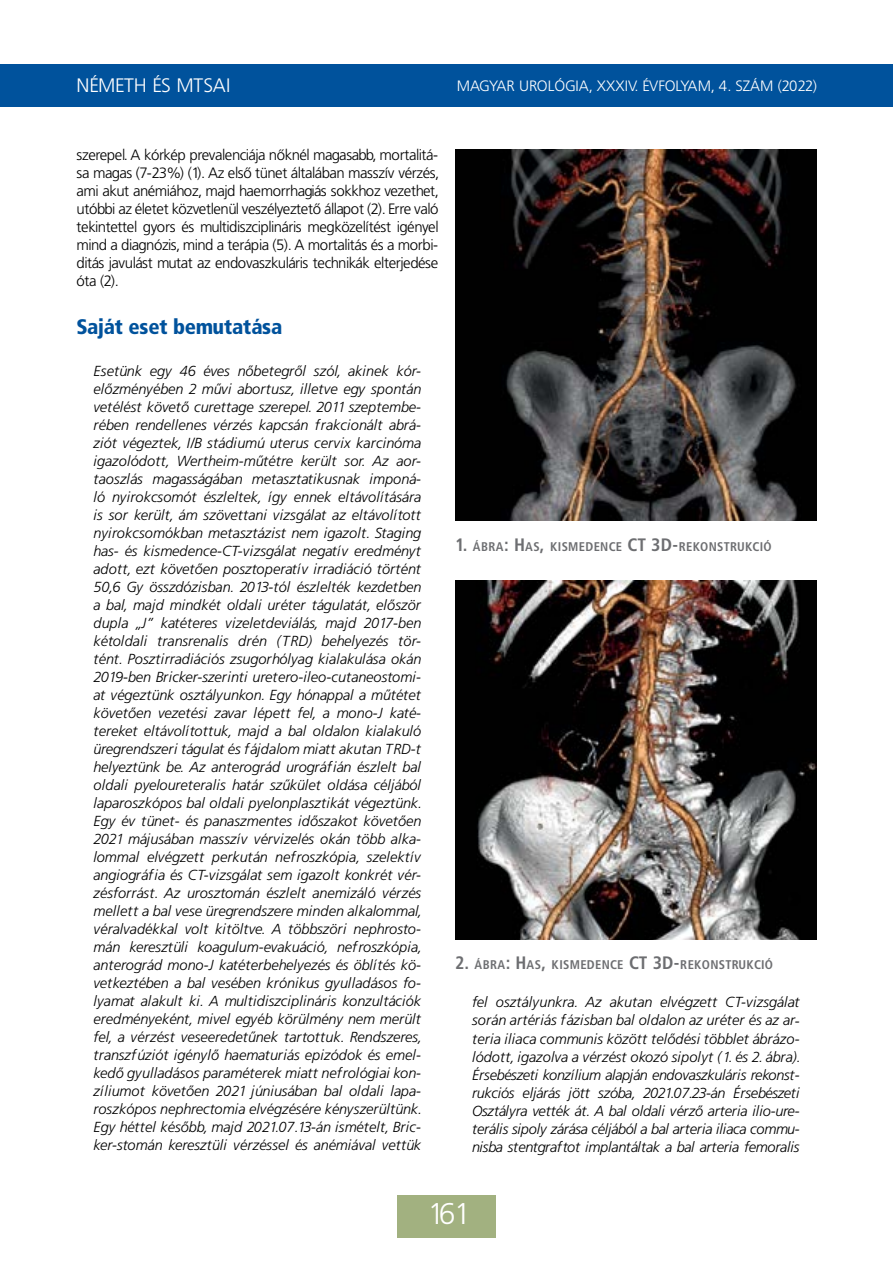
<style>
.page{position:relative;width:893px;height:1263px;background:#fff}
.page>*{position:absolute;margin:0;border:0;box-sizing:border-box;transform-origin:0 0}
.t1{font:30px "Frutiger Lt PFL";color:#fff}
.t2{font:21px "Frutiger Blk Cn PFL";color:#00529c}
.t3{font:19.5px "Frutiger Lt PFL";letter-spacing:.04em;color:#fff}
.t4{font:15px/18px "Frutiger Lt PFL";letter-spacing:.01em;color:#000;text-align:justify}
.t5{font:15px "Frutiger Lt PFL";letter-spacing:.04em;color:#fff}
.t6{font:italic 14.55px/18px "Frutiger Lt PFL";color:#000;text-align:justify}
.t7{font:700 12.6px "Frutiger Cn PFL";letter-spacing:.055em;color:#6d6e71}
.s1{font-size:18px}
</style>
<div class="page">
<div style="left:0;top:64px;width:893px;height:42px;background:#00529c"></div>
<div style="left:398px;top:1195px;width:98px;height:42px;background:#a2b180"></div>
<img style="left:455px;top:150px;width:361px;height:370px">
<img style="left:455px;top:581px;width:361px;height:359px">
<h3 class="t3" style="left:77px;top:75px;width:155px">NÉMETH ÉS MTSAI</h3>
<p class="t5" style="left:457px;top:77px;width:361px">MAGYAR UROLÓGIA, XXXIV. ÉVFOLYAM, 4. SZÁM (2022)</p>
<p class="t4" style="left:77px;top:146px;width:363px">szerepel. A kórkép prevalenciája nőknél magasabb, mortalitá&shy;sa magas (7-23%) (1). Az első tünet általában masszív vérzés, ami akut anémiához, majd haemorrhagiás sokkhoz vezethet, utóbbi az életet közvetlenül veszélyeztető állapot (2). Erre való tekintettel gyors és multidiszciplináris megközelítést igényel mind a diagnózis, mind a terápia (5). A mortalitás és a morbi&shy;ditás javulást mutat az endovaszkuláris technikák elterjedése óta (2).</p>
<h2 class="t2" style="left:77px;top:314px;width:207px">Saját eset bemutatása</h2>
<p class="t6" style="left:94px;top:362px;width:329px">Esetünk egy 46 éves nőbetegről szól, akinek kór&shy;előzményében 2 művi abortusz, illetve egy spontán vetélést követő curettage szerepel. 2011 szeptembe&shy;rében rendellenes vérzés kapcsán frakcionált abrá&shy;ziót végeztek, I/B stádiumú uterus cervix karcinóma igazolódott, Wertheim-műtétre került sor. Az aor&shy;taoszlás magasságában metasztatikusnak imponá&shy;ló nyirokcsomót észleltek, így ennek eltávolítására is sor került, ám szövettani vizsgálat az eltávolított nyirokcsomókban metasztázist nem igazolt. Staging has- és kismedence-CT-vizsgálat negatív eredményt adott, ezt követően posztoperatív irradiáció történt 50,6 Gy összdózisban. 2013-tól észlelték kezdetben a bal, majd mindkét oldali uréter tágulatát, először dupla „J” katéteres vizeletdeviálás, majd 2017-ben kétoldali transrenalis drén (TRD) behelyezés tör&shy;tént. Posztirradiációs zsugorhólyag kialakulása okán 2019-ben Bricker-szerinti uretero-ileo-cutaneostomi&shy;at végeztünk osztályunkon. Egy hónappal a műtétet követően vezetési zavar lépett fel, a mono-J katé&shy;tereket eltávolítottuk, majd a bal oldalon kialakuló üregrendszeri tágulat és fájdalom miatt akutan TRD-t helyeztünk be. Az anterográd urográfián észlelt bal oldali pyeloureteralis határ szűkület oldása céljából laparoszkópos bal oldali pyelonplasztikát végeztünk.<br>Egy év tünet- és panaszmentes időszakot követően 2021 májusában masszív vérvizelés okán több alka&shy;lommal elvégzett perkután nefroszkópia, szelektív angiográfia és CT-vizsgálat sem igazolt konkrét vér&shy;zésforrást. Az urosztomán észlelt anemizáló vérzés mellett a bal vese üregrendszere minden alkalommal, véralvadékkal volt kitöltve. A többszöri nephrosto&shy;mán keresztüli koagulum-evakuáció, nefroszkópia, anterográd mono-J katéterbehelyezés és öblítés kö&shy;vetkeztében a bal vesében krónikus gyulladásos fo&shy;lyamat alakult ki. A multidiszciplináris konzultációk eredményeként, mivel egyéb körülmény nem merült fel, a vérzést veseeredetűnek tartottuk. Rendszeres, transzfúziót igénylő haematuriás epizódok és emel&shy;kedő gyulladásos paraméterek miatt nefrológiai kon&shy;zíliumot követően 2021 júniusában bal oldali lapa&shy;roszkópos nephrectomia elvégzésére kényszerültünk.<br>Egy héttel később, majd 2021.07.13-án ismételt, Bric&shy;ker-stomán keresztüli vérzéssel és anémiával vettük</p>
<p class="t7" style="left:455px;top:539px;width:318px"><span class="s1">1.</span> ÁBRA<span class="s1">: H</span>AS<span class="s1">,</span> KISMEDENCE <span class="s1">CT 3D-</span>REKONSTRUKCIÓ</p>
<p class="t7" style="left:455px;top:957px;width:319px"><span class="s1">2.</span> ÁBRA<span class="s1">: H</span>AS<span class="s1">,</span> KISMEDENCE <span class="s1">CT 3D-</span>REKONSTRUKCIÓ</p>
<p class="t6" style="left:472px;top:994px;width:329px">fel osztályunkra. Az akutan elvégzett CT-vizsgálat során artériás fázisban bal oldalon az uréter és az ar&shy;teria iliaca communis között telődési többlet ábrázo&shy;lódott, igazolva a vérzést okozó sipolyt (1. és 2. ábra).<br>Érsebészeti konzílium alapján endovaszkuláris rekonst&shy;rukciós eljárás jött szóba, 2021.07.23-án Érsebészeti Osztályra vették át. A bal oldali vérző arteria ilio-ure&shy;terális sipoly zárása céljából a bal arteria iliaca commu&shy;nisba stentgraftot implantáltak a bal arteria femoralis</p>
<h1 class="t1" style="left:428px;top:1197px;width:39px">161</h1>
</div>
